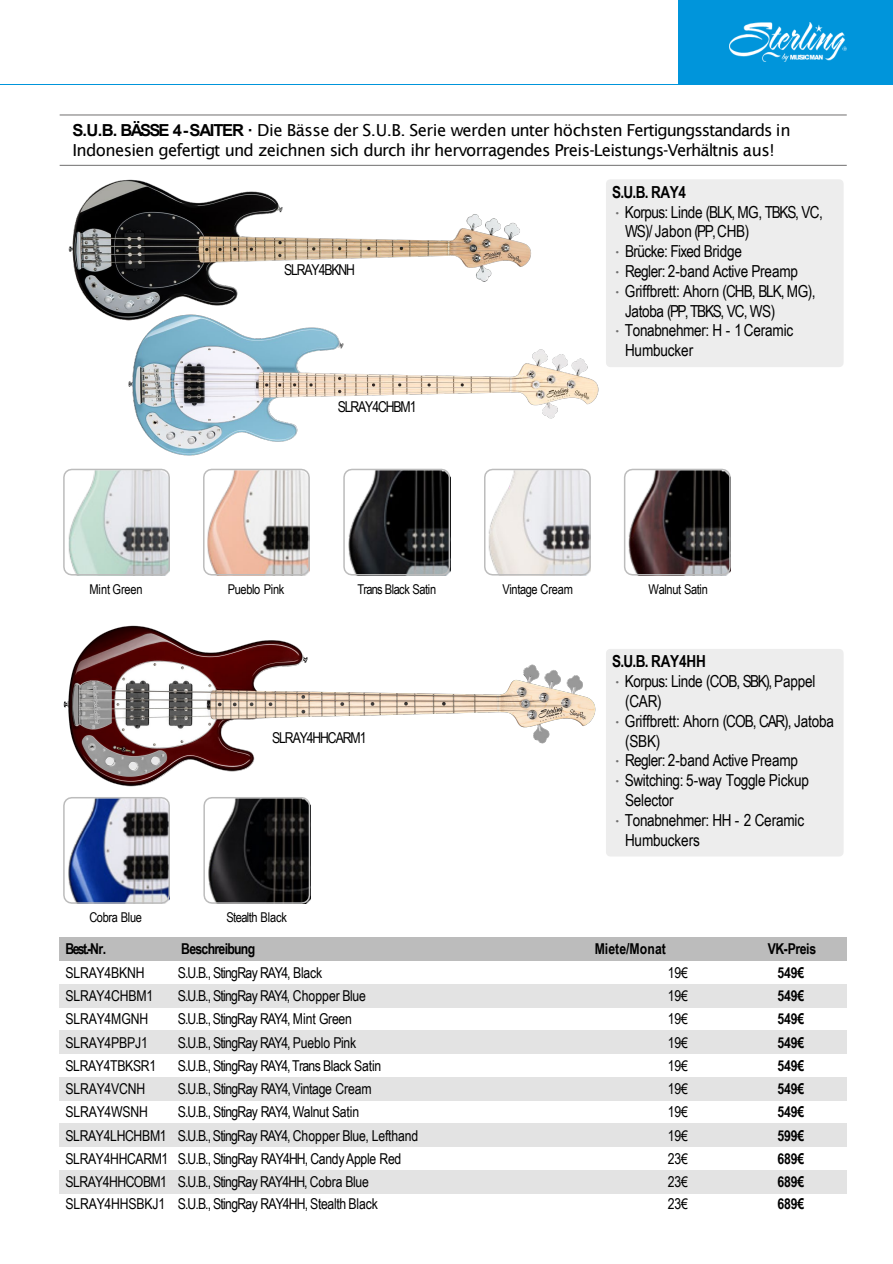
<style>
.page{position:relative;width:893px;height:1264px;background:#fff}
.page>*{position:absolute;margin:0;border:0;box-sizing:border-box;transform-origin:0 0}
.t1{font:16.5px/19.8px "Arial Narrow";letter-spacing:-.02em;color:#000}
.t2{font:16.5px/20px "Lucida Sans";letter-spacing:-.045em;color:#000}
.t3{font:700 16.5px "Arial Narrow";letter-spacing:-.015em;color:#000}
.t4{font:15px "Arial Narrow";letter-spacing:-.045em;color:#000}
.t5{font:15px "Arial Narrow";letter-spacing:-.025em;color:#000}
.t6{font:700 15px "Arial Narrow";letter-spacing:-.01em;color:#000}
.t7{font:15px "Arial Narrow";letter-spacing:-.075em;color:#000}
.t8{font:700 15px "Arial Narrow";letter-spacing:-.045em;color:#000}
.t9{font:13.5px "Arial Narrow";letter-spacing:-.03em;color:#000}
.t10{font:13.5px "Arial Narrow";letter-spacing:-.01em;color:#000}
.s1{font-family:"Arial";font-weight:700}
.s2{font-family:"Lucida Sans";color:#706f6f}
</style>
<div class="page">
<div style="left:678px;top:0;width:214px;height:84px;background:#0095db"></div>
<hr style="left:0;top:84px;width:892px;height:1px;background:#0095db">
<img style="left:729px;top:22px;width:117px;height:39px">
<div style="left:60px;top:937px;width:110px;height:23px;background:#bcbcbc"></div>
<div style="left:170px;top:937px;width:364px;height:23px;background:#bcbcbc"></div>
<div style="left:534px;top:937px;width:204px;height:23px;background:#bcbcbc"></div>
<div style="left:738px;top:937px;width:108px;height:23px;background:#bcbcbc"></div>
<div style="left:60px;top:983px;width:110px;height:24px;background:#e3e3e3"></div>
<div style="left:170px;top:983px;width:364px;height:24px;background:#e3e3e3"></div>
<div style="left:534px;top:983px;width:204px;height:24px;background:#e3e3e3"></div>
<div style="left:738px;top:983px;width:108px;height:24px;background:#e3e3e3"></div>
<div style="left:60px;top:1030px;width:110px;height:23px;background:#e3e3e3"></div>
<div style="left:170px;top:1030px;width:364px;height:23px;background:#e3e3e3"></div>
<div style="left:534px;top:1030px;width:204px;height:23px;background:#e3e3e3"></div>
<div style="left:738px;top:1030px;width:108px;height:23px;background:#e3e3e3"></div>
<div style="left:60px;top:1076px;width:110px;height:24px;background:#e3e3e3"></div>
<div style="left:170px;top:1076px;width:364px;height:24px;background:#e3e3e3"></div>
<div style="left:534px;top:1076px;width:204px;height:24px;background:#e3e3e3"></div>
<div style="left:738px;top:1076px;width:108px;height:24px;background:#e3e3e3"></div>
<div style="left:60px;top:1123px;width:110px;height:23px;background:#e3e3e3"></div>
<div style="left:170px;top:1123px;width:364px;height:23px;background:#e3e3e3"></div>
<div style="left:534px;top:1123px;width:204px;height:23px;background:#e3e3e3"></div>
<div style="left:738px;top:1123px;width:108px;height:23px;background:#e3e3e3"></div>
<div style="left:60px;top:1169px;width:110px;height:24px;background:#e3e3e3"></div>
<div style="left:170px;top:1169px;width:364px;height:24px;background:#e3e3e3"></div>
<div style="left:534px;top:1169px;width:204px;height:24px;background:#e3e3e3"></div>
<div style="left:738px;top:1169px;width:108px;height:24px;background:#e3e3e3"></div>
<hr style="left:60px;top:115px;width:786px;height:1px;background:#706f6f">
<hr style="left:60px;top:165px;width:786px;height:1px;background:#706f6f">
<div style="left:606px;top:179px;width:237px;height:188px;background:#ededed"></div>
<div style="left:606px;top:649px;width:237px;height:207px;background:#ededed"></div>
<img style="left:63px;top:797px;width:107px;height:107px">
<svg style="left:203px;top:797px;width:108px;height:107px"></svg>
<svg style="left:63px;top:468px;width:107px;height:108px"></svg>
<svg style="left:484px;top:468px;width:107px;height:108px"></svg>
<svg style="left:203px;top:468px;width:107px;height:108px"></svg>
<svg style="left:624px;top:468px;width:107px;height:108px"></svg>
<svg style="left:343px;top:468px;width:108px;height:108px"></svg>
<img style="left:68px;top:179px;width:463px;height:141px">
<img style="left:129px;top:315px;width:469px;height:140px">
<img style="left:64px;top:625px;width:531px;height:161px">
<p class="t2" style="left:72px;top:120px;width:719px"><span class="s1">S.U.B. BÄSSE 4-SAITER ·</span> Die Bässe der S.U.B. Serie werden unter höchsten Fertigungsstandards in<br>Indonesien gefertigt und zeichnen sich durch ihr hervorragendes Preis-Leistungs-Verhältnis aus!</p>
<p class="t3" style="left:612px;top:179px;width:75px">S.U.B. RAY4</p>
<p class="t1" style="left:625px;top:201px;width:199px;text-indent:-13px"><span class="s2">•</span> Korpus: Linde (BLK, MG, TBKS, VC,<br>WS)/ Jabon (PP,CHB)</p>
<p class="t1" style="left:612px;top:241px;width:131px"><span class="s2">•</span> Brücke: Fixed Bridge</p>
<p class="t1" style="left:612px;top:261px;width:187px"><span class="s2">•</span>Regler: 2-band Active Preamp</p>
<p class="t1" style="left:625px;top:280px;width:192px;text-indent:-13px"><span class="s2">•</span>Griffbrett: Ahorn (CHB, BLK, MG),<br>Jatoba (PP,TBKS, VC, WS)</p>
<p class="t1" style="left:625px;top:320px;width:170px;text-indent:-13px"><span class="s2">•</span>Tonabnehmer: H - 1Ceramic<br>Humbucker</p>
<p class="t7" style="left:284px;top:259px;width:72px">SLRAY4BKNH</p>
<p class="t7" style="left:338px;top:395px;width:80px">SLRAY4CHBM1</p>
<p class="t10" style="left:89px;top:579px;width:55px">Mint Green</p>
<p class="t9" style="left:228px;top:579px;width:58px">Pueblo Pink</p>
<p class="t9" style="left:357px;top:579px;width:80px">Trans Black Satin</p>
<p class="t9" style="left:502px;top:579px;width:72px">Vintage Cream</p>
<p class="t9" style="left:648px;top:579px;width:61px">Walnut Satin</p>
<p class="t7" style="left:272px;top:726px;width:96px">SLRAY4HHCARM1</p>
<p class="t9" style="left:89px;top:907px;width:54px">Cobra Blue</p>
<p class="t9" style="left:226px;top:907px;width:62px">Stealth Black</p>
<p class="t3" style="left:612px;top:649px;width:95px">S.U.B. RAY4HH</p>
<p class="t1" style="left:625px;top:670px;width:192px;text-indent:-13px"><span class="s2">•</span> Korpus: Linde (COB, SBK),Pappel (CAR)</p>
<p class="t1" style="left:625px;top:710px;width:210px;text-indent:-13px"><span class="s2">•</span>Griffbrett: Ahorn (COB,CAR), Jatoba (SBK)</p>
<p class="t1" style="left:612px;top:750px;width:187px"><span class="s2">•</span>Regler: 2-band Active Preamp</p>
<p class="t1" style="left:625px;top:769px;width:185px;text-indent:-13px"><span class="s2">•</span>Switching: 5-way Toggle Pickup<br>Selector</p>
<p class="t1" style="left:625px;top:809px;width:181px;text-indent:-13px"><span class="s2">•</span>Tonabnehmer: HH - 2 Ceramic<br>Humbuckers</p>
<p class="t6" style="left:65px;top:937px;width:42px">Best.-Nr.</p>
<p class="t8" style="left:181px;top:937px;width:75px">Beschreibung</p>
<p class="t6" style="left:594px;top:937px;width:73px">Miete/Monat</p>
<p class="t6" style="left:767px;top:937px;width:50px">VK-Preis</p>
<p class="t5" style="left:65px;top:961px;width:81px">SLRAY4BKNH</p>
<p class="t4" style="left:178px;top:961px;width:146px">S.U.B., StingRay RAY4, Black</p>
<p class="t5" style="left:667px;top:961px;width:22px">19€</p>
<p class="t6" style="left:777px;top:960px;width:28px">549€</p>
<p class="t5" style="left:65px;top:984px;width:89px">SLRAY4CHBM1</p>
<p class="t4" style="left:178px;top:984px;width:189px">S.U.B., StingRay RAY4, Chopper Blue</p>
<p class="t5" style="left:667px;top:984px;width:22px">19€</p>
<p class="t6" style="left:777px;top:984px;width:28px">549€</p>
<p class="t5" style="left:65px;top:1007px;width:84px">SLRAY4MGNH</p>
<p class="t4" style="left:178px;top:1007px;width:175px">S.U.B., StingRay RAY4, Mint Green</p>
<p class="t5" style="left:667px;top:1007px;width:22px">19€</p>
<p class="t6" style="left:777px;top:1007px;width:28px">549€</p>
<p class="t5" style="left:65px;top:1030px;width:84px">SLRAY4PBPJ1</p>
<p class="t4" style="left:178px;top:1030px;width:180px">S.U.B., StingRay RAY4, Pueblo Pink</p>
<p class="t5" style="left:667px;top:1030px;width:22px">19€</p>
<p class="t6" style="left:777px;top:1030px;width:28px">549€</p>
<p class="t5" style="left:65px;top:1054px;width:92px">SLRAY4TBKSR1</p>
<p class="t4" style="left:178px;top:1054px;width:205px">S.U.B., StingRay RAY4, Trans Black Satin</p>
<p class="t5" style="left:667px;top:1054px;width:22px">19€</p>
<p class="t6" style="left:777px;top:1053px;width:28px">549€</p>
<p class="t5" style="left:65px;top:1077px;width:81px">SLRAY4VCNH</p>
<p class="t5" style="left:178px;top:1077px;width:195px">S.U.B., StingRay RAY4, Vintage Cream</p>
<p class="t5" style="left:667px;top:1077px;width:22px">19€</p>
<p class="t6" style="left:777px;top:1077px;width:28px">549€</p>
<p class="t5" style="left:65px;top:1100px;width:84px">SLRAY4WSNH</p>
<p class="t4" style="left:178px;top:1100px;width:183px">S.U.B., StingRay RAY4, Walnut Satin</p>
<p class="t5" style="left:667px;top:1100px;width:22px">19€</p>
<p class="t6" style="left:777px;top:1100px;width:28px">549€</p>
<p class="t5" style="left:65px;top:1123px;width:103px">SLRAY4LHCHBM1</p>
<p class="t5" style="left:178px;top:1123px;width:242px">S.U.B.,StingRay RAY4, Chopper Blue, Lefthand</p>
<p class="t5" style="left:667px;top:1123px;width:22px">19€</p>
<p class="t6" style="left:777px;top:1123px;width:28px">599€</p>
<p class="t5" style="left:66px;top:1147px;width:104px">SLRAY4HHCARM1</p>
<p class="t4" style="left:178px;top:1147px;width:225px">S.U.B., StingRay RAY4HH, Candy Apple Red</p>
<p class="t5" style="left:667px;top:1147px;width:22px">23€</p>
<p class="t6" style="left:777px;top:1146px;width:28px">689€</p>
<p class="t5" style="left:66px;top:1170px;width:103px">SLRAY4HHCOBM1</p>
<p class="t4" style="left:178px;top:1170px;width:192px">S.U.B., StingRay RAY4HH, Cobra Blue</p>
<p class="t5" style="left:667px;top:1170px;width:22px">23€</p>
<p class="t6" style="left:777px;top:1170px;width:28px">689€</p>
<p class="t5" style="left:66px;top:1192px;width:101px">SLRAY4HHSBKJ1</p>
<p class="t4" style="left:178px;top:1192px;width:201px">S.U.B., StingRay RAY4HH, Stealth Black</p>
<p class="t5" style="left:667px;top:1192px;width:22px">23€</p>
<p class="t6" style="left:777px;top:1191px;width:28px">689€</p>
</div>
